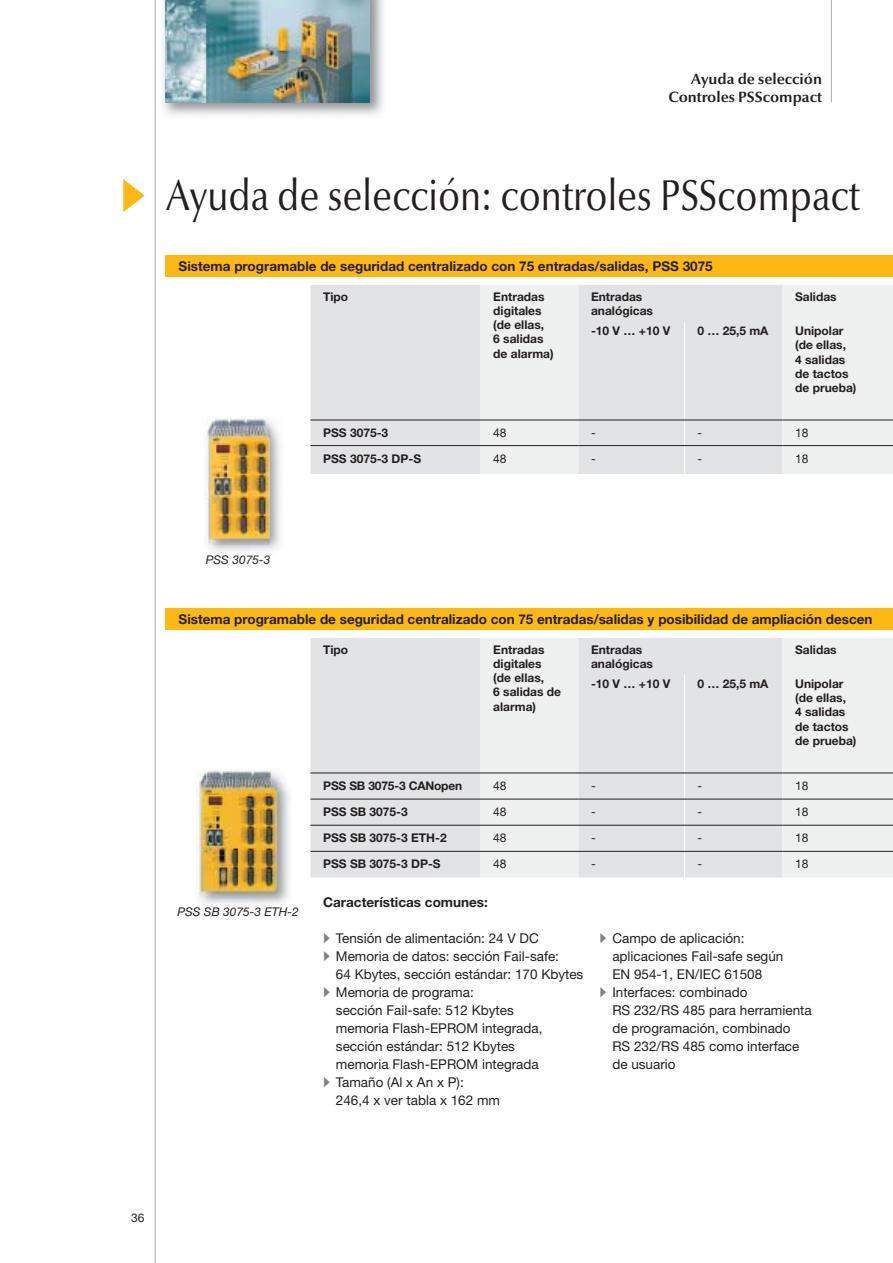
<style>
.page{position:relative;width:893px;height:1263px;background:#fff}
.page>*{position:absolute;margin:0;border:0;box-sizing:border-box;transform-origin:0 0}
.t1{font:43.5px "Optima Nova LT Pro";color:#231f20;scale:.85 1}
.t2{font:700 15px/18px "Optima Nova LT Pro";color:#231f20;text-align:right}
.t3{font:13.5px/18px "Helvetica Neue LT Pro";color:#231f20}
.t4{font:700 13.5px "Helvetica Neue LT Pro";color:#231f20}
.t5{font:700 12px/14.2px "Helvetica Neue LT Pro";color:#231f20}
.t6{font:12px "Helvetica Neue LT Pro";color:#231f20}
.t7{font:italic 12px "Helvetica Neue LT Pro";color:#231f20}
.s1{color:#808285}
</style>
<div class="page">
<img style="left:163px;top:0;width:221px;height:116px">
<img style="left:166px;top:0;width:204px;height:102px">
<svg style="left:123px;top:179px;width:22px;height:33px"></svg>
<div style="left:166px;top:608px;width:727px;height:21px;background:#fdb813"></div>
<div style="left:166px;top:255px;width:727px;height:21px;background:#fdb813"></div>
<img style="left:208px;top:421px;width:73px;height:131px">
<img style="left:206px;top:416px;width:63px;height:128px">
<img style="left:197px;top:770px;width:93px;height:134px">
<img style="left:196px;top:771px;width:84px;height:127px">
<hr style="left:831px;top:0;width:1px;height:102px;background:#a7a9ac">
<hr style="left:155px;top:0;width:1px;height:1262px;background:#a7a9ac">
<div style="left:310px;top:285px;width:170px;height:189px;background:#e2e3e4"></div>
<svg style="left:480px;top:285px;width:413px;height:189px;fill:#eff0f0"></svg>
<hr style="left:310px;top:445px;width:268px;height:1px;background:#231f20">
<hr style="left:684px;top:322px;width:1px;height:98px;background:#fff">
<svg style="left:684px;top:421px;width:1px;height:53px"></svg>
<hr style="left:578px;top:445px;width:204px;height:1px;background:#231f20">
<hr style="left:782px;top:445px;width:111px;height:1px;background:#231f20">
<hr style="left:310px;top:420px;width:472px;height:1px;background:#231f20">
<hr style="left:782px;top:420px;width:111px;height:1px;background:#231f20">
<div style="left:310px;top:638px;width:170px;height:239px;background:#e2e3e4"></div>
<svg style="left:480px;top:638px;width:413px;height:239px;fill:#e2e3e4"></svg>
<hr style="left:310px;top:799px;width:268px;height:1px;background:#231f20">
<hr style="left:684px;top:675px;width:1px;height:97px;background:#fff">
<svg style="left:684px;top:773px;width:1px;height:104px"></svg>
<hr style="left:578px;top:799px;width:204px;height:1px;background:#231f20">
<hr style="left:782px;top:799px;width:111px;height:1px;background:#231f20">
<hr style="left:310px;top:825px;width:472px;height:1px;background:#231f20">
<hr style="left:782px;top:825px;width:111px;height:1px;background:#231f20">
<hr style="left:310px;top:851px;width:472px;height:1px;background:#231f20">
<hr style="left:782px;top:851px;width:111px;height:1px;background:#231f20">
<hr style="left:310px;top:772px;width:472px;height:1px;background:#231f20">
<hr style="left:782px;top:772px;width:111px;height:1px;background:#231f20">
<p class="t2" style="left:668px;top:71px;width:155px">Ayuda de selección<br>Controles PSScompact</p>
<h1 class="t1" style="left:166px;top:178px;width:818px">Ayuda de selección: controles PSScompact</h1>
<p class="t4" style="left:179px;top:261px;width:536px">Sistema programable de seguridad centralizado con 75 entradas/salidas, PSS 3075</p>
<p class="t5" style="left:323px;top:290px;width:27px">Tipo</p>
<p class="t5" style="left:493px;top:290px;width:62px">Entradas digitales (de ellas,<br>6 salidas de alarma)</p>
<p class="t5" style="left:591px;top:290px;width:63px">Entradas analógicas</p>
<p class="t5" style="left:795px;top:290px;width:43px">Salidas</p>
<p class="t5" style="left:591px;top:325px;width:81px">-10 V … +10 V</p>
<p class="t5" style="left:697px;top:325px;width:73px">0 … 25,5 mA</p>
<p class="t5" style="left:795px;top:325px;width:63px">Unipolar (de ellas,<br>4 salidas de tactos de prueba)</p>
<p class="t7" style="left:206px;top:555px;width:66px">PSS 3075-3</p>
<p class="t5" style="left:323px;top:427px;width:67px">PSS 3075-3</p>
<p class="t6" style="left:493px;top:428px;width:15px">48</p>
<p class="t6" style="left:591px;top:428px;width:6px">-</p>
<p class="t6" style="left:697px;top:428px;width:6px">-</p>
<p class="t6" style="left:795px;top:428px;width:15px">18</p>
<p class="t5" style="left:323px;top:452px;width:100px">PSS 3075-3 DP-S</p>
<p class="t6" style="left:493px;top:454px;width:15px">48</p>
<p class="t6" style="left:591px;top:454px;width:6px">-</p>
<p class="t6" style="left:697px;top:454px;width:6px">-</p>
<p class="t6" style="left:795px;top:454px;width:15px">18</p>
<p class="t4" style="left:179px;top:614px;width:695px">Sistema programable de seguridad centralizado con 75 entradas/salidas y posibilidad de ampliación descen</p>
<p class="t5" style="left:323px;top:643px;width:27px">Tipo</p>
<p class="t5" style="left:493px;top:643px;width:69px">Entradas digitales (de ellas,<br>6 salidas de alarma)</p>
<p class="t5" style="left:591px;top:643px;width:63px">Entradas analógicas</p>
<p class="t5" style="left:795px;top:643px;width:43px">Salidas</p>
<p class="t5" style="left:591px;top:678px;width:81px">-10 V … +10 V</p>
<p class="t5" style="left:697px;top:678px;width:73px">0 … 25,5 mA</p>
<p class="t5" style="left:795px;top:678px;width:63px">Unipolar (de ellas,<br>4 salidas de tactos de prueba)</p>
<p class="t7" style="left:177px;top:907px;width:123px">PSS SB 3075-3 ETH-2</p>
<p class="t5" style="left:323px;top:780px;width:141px">PSS SB 3075-3 CANopen</p>
<p class="t6" style="left:493px;top:781px;width:15px">48</p>
<p class="t6" style="left:591px;top:781px;width:6px">-</p>
<p class="t6" style="left:697px;top:781px;width:6px">-</p>
<p class="t6" style="left:795px;top:781px;width:15px">18</p>
<p class="t5" style="left:323px;top:806px;width:86px">PSS SB 3075-3</p>
<p class="t6" style="left:493px;top:807px;width:15px">48</p>
<p class="t6" style="left:591px;top:807px;width:6px">-</p>
<p class="t6" style="left:697px;top:807px;width:6px">-</p>
<p class="t6" style="left:795px;top:807px;width:15px">18</p>
<p class="t5" style="left:323px;top:832px;width:125px">PSS SB 3075-3 ETH-2</p>
<p class="t6" style="left:493px;top:834px;width:15px">48</p>
<p class="t6" style="left:591px;top:834px;width:6px">-</p>
<p class="t6" style="left:697px;top:834px;width:6px">-</p>
<p class="t6" style="left:795px;top:834px;width:15px">18</p>
<p class="t5" style="left:323px;top:858px;width:119px">PSS SB 3075-3 DP-S</p>
<p class="t6" style="left:493px;top:860px;width:15px">48</p>
<p class="t6" style="left:591px;top:860px;width:6px">-</p>
<p class="t6" style="left:697px;top:860px;width:6px">-</p>
<p class="t6" style="left:795px;top:860px;width:15px">18</p>
<p class="t4" style="left:323px;top:897px;width:166px">Características comunes:</p>
<p class="t3" style="left:323px;top:930px;width:217px"><span class="s1">•</span> Tensión de alimentación: 24 V DC</p>
<p class="t3" style="left:336px;top:948px;width:249px;text-indent:-13px"><span class="s1">•</span> Memoria de datos: sección Fail-safe:<br>64 Kbytes, sección estándar: 170 Kbytes</p>
<p class="t3" style="left:336px;top:984px;width:208px;text-indent:-13px"><span class="s1">•</span> Memoria de programa:<br>sección Fail-safe: 512 Kbytes memoria Flash-EPROM integrada, sección estándar: 512 Kbytes memoria Flash-EPROM integrada</p>
<p class="t3" style="left:336px;top:1074px;width:166px;text-indent:-13px"><span class="s1">•</span> Tamaño (Al x An x P):<br>246,4 x ver tabla x 162 mm</p>
<p class="t3" style="left:612px;top:930px;width:173px;text-indent:-13px"><span class="s1">•</span> Campo de aplicación: aplicaciones Fail-safe según<br>EN 954-1, EN/IEC 61508</p>
<p class="t3" style="left:612px;top:984px;width:201px;text-indent:-13px"><span class="s1">•</span> Interfaces: combinado<br>RS 232/RS 485 para herramienta de programación, combinado<br>RS 232/RS 485 como interface de usuario</p>
<p class="t6" style="left:131px;top:1213px;width:15px">36</p>
</div>
